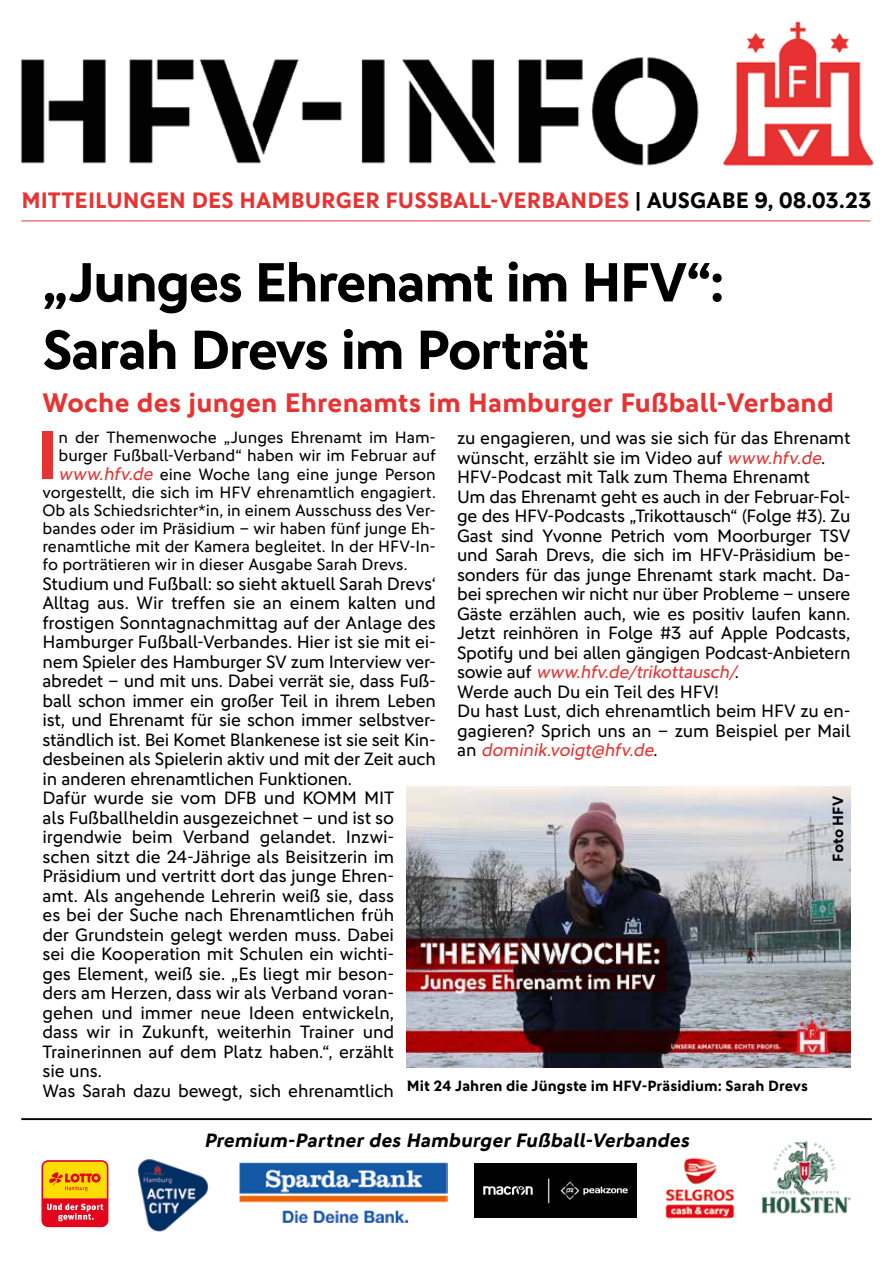
<style>
.page{position:relative;width:893px;height:1263px;background:#fff}
.page>*{position:absolute;margin:0;border:0;box-sizing:border-box;transform-origin:0 0}
.t1{font:700 68.7px "DFB Sans";color:#e73433}
.t2{font:700 55.5px/67.5px "DFB Sans";letter-spacing:-.03em;color:#000}
.t3{font:700 27px "DFB Sans";letter-spacing:.01em;color:#e73433}
.t4{font:700 22.5px "DFB Sans";letter-spacing:.005em;color:#e73433}
.t5{font:italic 700 19.5px "DFB Sans";color:#000}
.t6{font:18px/19.5px "DFB Sans";letter-spacing:-.01em;color:#000}
.t7{font:16.5px/18px "DFB Sans";color:#000}
.t8{font:700 15px "DFB Sans";letter-spacing:.005em;color:#000}
.s1{color:#000}
.s2{font-style:italic;color:#e73433}
.s3{font-style:italic;font-size:18px;color:#e73433}
</style>
<div class="page">
<hr style="left:21px;top:1118px;width:851px;height:2px;background:#000">
<img style="left:20px;top:21px;width:854px;height:145px">
<hr style="left:21px;top:221px;width:849px;height:1px;background:#e73433">
<svg style="left:41px;top:1160px;width:67px;height:67px;background:#f17922"></svg>
<img style="left:761px;top:1141px;width:90px;height:73px">
<img style="left:137px;top:1159px;width:73px;height:73px">
<img style="left:239px;top:1162px;width:209px;height:61px">
<img style="left:474px;top:1163px;width:162px;height:54px">
<img style="left:665px;top:1157px;width:70px;height:62px">
<img style="left:407px;top:787px;width:443px;height:281px">
<p class="t4" style="left:21px;top:186px;width:852px">MITTEILUNGEN DES HAMBURGER FUSSBALL-VERBANDES <span class="s1">| AUSGABE 9, 08.03.23</span></p>
<h2 class="t2" style="left:43px;top:248px;width:684px">„Junges Ehrenamt im HFV“:<br>Sarah Drevs im Porträt</h2>
<h3 class="t3" style="left:43px;top:386px;width:793px">Woche des jungen Ehrenamts im Hamburger Fußball-Verband</h3>
<h1 class="t1" style="left:37px;top:414px;width:23px">I</h1>
<p class="t7" style="left:59px;top:428px;width:379px">n der Themenwoche „Junges Ehrenamt im Ham&shy;burger Fußball-Verband“ haben wir im Februar auf</p>
<p class="t6" style="left:457px;top:428px;width:395px">zu engagieren, und was sie sich für das Ehrenamt wünscht, erzählt sie im Video auf <span class="s2">www.hfv.de</span>.<br>HFV-Podcast mit Talk zum Thema Ehrenamt<br>Um das Ehrenamt geht es auch in der Februar-Fol&shy;ge des HFV-Podcasts „Trikottausch“ (Folge #3). Zu Gast sind Yvonne Petrich vom Moorburger TSV und Sarah Drevs, die sich im HFV-Präsidium be&shy;sonders für das junge Ehrenamt stark macht. Da&shy;bei sprechen wir nicht nur über Probleme – unsere Gäste erzählen auch, wie es positiv laufen kann.<br>Jetzt reinhören in Folge #3 auf Apple Podcasts, Spotify und bei allen gängigen Podcast-Anbietern s o w i e a u f <span class="s2">www.hfv.de/trikottausch/</span>.<br>Werde auch Du ein Teil des HFV!<br>Du hast Lust, dich ehrenamtlich beim HFV zu en&shy;gagieren? Sprich uns an – zum Beispiel per Mail a n <span class="s2">dominik.voigt@hfv.de</span>.</p>
<p class="t7" style="left:43px;top:465px;width:395px;text-align:justify;text-indent:16px"><span class="s3">www.hfv.de</span> eine Woche lang eine junge Person vorgestellt, die sich im HFV ehrenamtlich engagiert.<br>Ob als Schiedsrichter*in, in einem Ausschuss des Ver&shy;bandes oder im Präsidium – wir haben fünf junge Eh&shy;renamtliche mit der Kamera begleitet. In der HFV-In&shy;fo porträtieren wir in dieser Ausgabe Sarah Drevs.</p>
<p class="t6" style="left:43px;top:574px;width:395px">Studium und Fußball: so sieht aktuell Sarah Drevs‘ Alltag aus. Wir treffen sie an einem kalten und frostigen Sonntagnachmittag auf der Anlage des Hamburger Fußball-Verbandes. Hier ist sie mit ei&shy;nem Spieler des Hamburger SV zum Interview ver&shy;abredet – und mit uns. Dabei verrät sie, dass Fuß&shy;ball schon immer ein großer Teil in ihrem Leben ist, und Ehrenamt für sie schon immer selbstver&shy;ständlich ist. Bei Komet Blankenese ist sie seit Kin&shy;desbeinen als Spielerin aktiv und mit der Zeit auch in anderen ehrenamtlichen Funktionen.<br>Dafür wurde sie vom DFB und KOMM MIT<br>als Fußballheldin ausgezeichnet – und ist so irgendwie beim Verband gelandet. Inzwi&shy;schen sitzt die 24-Jährige als Beisitzerin im Präsidium und vertritt dort das junge Ehren-<br>amt. Als angehende Lehrerin weiß sie, dass<br>es bei der Suche nach Ehrenamtlichen früh<br>der Grundstein gelegt werden muss. Dabei<br>sei die Kooperation mit Schulen ein wichti-<br>ges Element, weiß sie. „Es liegt mir beson-<br>ders am Herzen, dass wir als Verband voran&shy;gehen und immer neue Ideen entwickeln,<br>dass wir in Zukunft, weiterhin Trainer und Trainerinnen auf dem Platz haben.“, erzählt<br>sie uns.<br>Was Sarah dazu bewegt, sich ehrenamtlich</p>
<p class="t8" style="left:829px;top:861px;width:67px;rotate:-90deg">Foto HFV</p>
<p class="t8" style="left:407px;top:1077px;width:402px">Mit 24 Jahren die Jüngste im HFV-Präsidium: Sarah Drevs</p>
<p class="t5" style="left:204px;top:1128px;width:490px">Premium-Partner des Hamburger Fußball-Verbandes</p>
</div>
